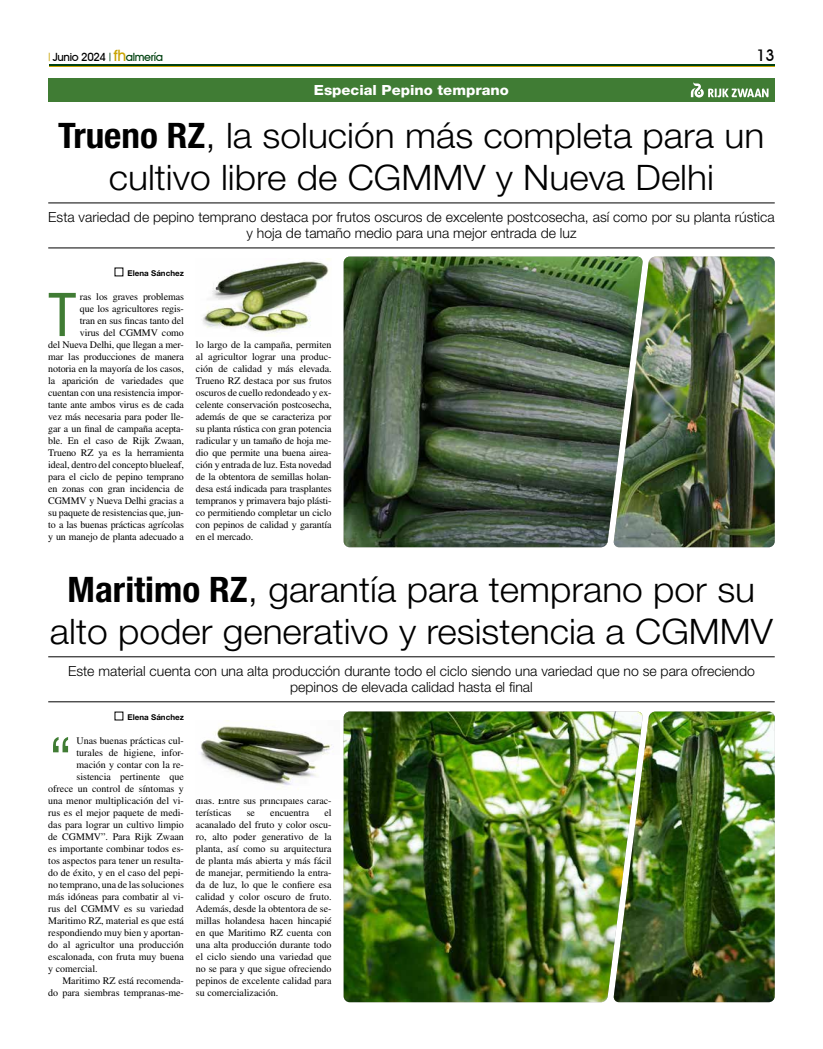
<style>
.page{position:relative;width:823px;height:1049px;background:#fff}
.page>*{position:absolute;margin:0;border:0;box-sizing:border-box;transform-origin:0 0}
.t1{font:condensed 60.4px "Helvetica Neue LT Std";color:#407c34}
.t2{font:300 35.2px/42.2px "Helvetica Neue LT Std";color:#000;text-align:center;scale:1.06 1}
.t3{font:500 16px "Avant Garde IT Cby BT";color:#000}
.t4{font:300 14px/16px "Helvetica Neue LT Std";color:#000;text-align:center}
.t5{font:800 14px "Helvetica Neue LT Std";color:#fff;scale:1.06 1}
.t6{font:500 11.3px "Avant Garde IT Cby BT";letter-spacing:-.03em;color:#000}
.t7{font:10px/12px "Times LT Std";color:#000;text-align:justify}
.t8{font:700 8px "Helvetica Neue LT Std";letter-spacing:.005em;color:#000}
.s1{font-family:"Helvetica Neue LT Std";font-weight:400;font-stretch:condensed;color:#c9a300}
.s2{font-family:"Helvetica Neue LT Std";font-weight:400;font-stretch:condensed;color:#004110}
.s3{font-size:15.7px;color:#c9a300}
.s4{color:#004110}
.s5{font-weight:700;font-stretch:condensed}
</style>
<div class="page">
<hr style="left:49px;top:65px;width:725px;height:1px;background:#004110">
<hr style="left:49px;top:67px;width:725px;height:1px;background:#c9a300">
<div style="left:48px;top:78px;width:725px;height:24px;background:#407c34"></div>
<svg style="left:690px;top:82px;width:78px;height:16px"></svg>
<hr style="left:48px;top:203px;width:726px;height:1px;background:#000">
<hr style="left:48px;top:657px;width:726px;height:1px;background:#000">
<hr style="left:48px;top:248px;width:726px;height:1px;background:#000">
<hr style="left:48px;top:702px;width:726px;height:1px;background:#000">
<img style="left:201px;top:720px;width:133px;height:69px">
<img style="left:642px;top:711px;width:132px;height:291px">
<img style="left:343px;top:711px;width:299px;height:291px">
<img style="left:642px;top:257px;width:132px;height:290px">
<img style="left:343px;top:257px;width:299px;height:290px">
<img style="left:202px;top:258px;width:128px;height:76px">
<p class="t6" style="left:48px;top:50px;width:116px"><span class="s1">|</span> Junio 2024 <span class="s2">|</span> <span class="s3">fh</span><span class="s4">almería</span></p>
<h3 class="t3" style="left:756px;top:46px;width:20px">13</h3>
<h3 class="t5" style="left:314px;top:82px;width:185px">Especial Pepino temprano</h3>
<h2 class="t2" style="left:58px;top:113px;width:667px"><span class="s5">Trueno RZ</span>, la solución más completa para un cultivo libre de CGMMV y Nueva Delhi</h2>
<h3 class="t4" style="left:48px;top:209px;width:727px">Esta variedad de pepino temprano destaca por frutos oscuros de excelente postcosecha, así como por su planta rústica y hoja de tamaño medio para una mejor entrada de luz</h3>
<p class="t8" style="left:127px;top:268px;width:58px">Elena Sánchez</p>
<h1 class="t1" style="left:48px;top:280px;width:29px">T</h1>
<p class="t7" style="left:48px;top:291px;width:137px;text-align:right">ras los graves problemas<br>que los agricultores regis-<br>tran en sus fincas tanto del<br>virus del CGMMV como<br>del Nueva Delhi, que llegan a mer&shy;mar las producciones de manera notoria en la mayoría de los casos, la aparición de variedades que cuentan con una resistencia impor&shy;tante ante ambos virus es de cada vez más necesaria para poder lle&shy;gar a un final de campaña acepta&shy;ble. En el caso de Rijk Zwaan,<br>Trueno RZ ya es la herramienta ideal, dentro del concepto blueleaf, para el ciclo de pepino temprano en zonas con gran incidencia de<br>CGMMV y Nueva Delhi gracias a su paquete de resistencias que, jun&shy;to a las buenas prácticas agrícolas y un manejo de planta adecuado a</p>
<p class="t7" style="left:196px;top:339px;width:137px">lo largo de la campaña, permiten al agricultor lograr una produc&shy;ción de calidad y más elevada.<br>Trueno RZ destaca por sus frutos oscuros de cuello redondeado y ex&shy;celente conservación postcosecha, además de que se caracteriza por su planta rústica con gran potencia radicular y un tamaño de hoja me&shy;dio que permite una buena airea&shy;ción y entrada de luz. Esta novedad de la obtentora de semillas holan&shy;desa está indicada para trasplantes tempranos y primavera bajo plásti&shy;co permitiendo completar un ciclo con pepinos de calidad y garantía en el mercado.</p>
<h2 class="t2" style="left:50px;top:567px;width:683px"><span class="s5">Maritimo RZ</span>, garantía para temprano por su alto poder generativo y resistencia a CGMMV</h2>
<h3 class="t4" style="left:68px;top:663px;width:687px">Este material cuenta con una alta producción durante todo el ciclo siendo una variedad que no se para ofreciendo pepinos de elevada calidad hasta el final</h3>
<p class="t8" style="left:127px;top:712px;width:58px">Elena Sánchez</p>
<h1 class="t1" style="left:48px;top:724px;width:26px">“</h1>
<p class="t7" style="left:76px;top:735px;width:109px">Unas buenas prácticas cul-</p>
<p class="t7" style="left:76px;top:747px;width:109px">turales de higiene, infor-</p>
<p class="t7" style="left:76px;top:759px;width:109px">mación y contar con la re-</p>
<p class="t7" style="left:76px;top:771px;width:109px">sistencia pertinente que</p>
<p class="t7" style="left:48px;top:783px;width:137px">ofrece un control de síntomas y</p>
<p class="t7" style="left:48px;top:795px;width:137px">una menor multiplicación del vi-</p>
<p class="t7" style="left:48px;top:807px;width:137px">rus es el mejor paquete de medi-</p>
<p class="t7" style="left:48px;top:819px;width:137px">das para lograr un cultivo limpio</p>
<p class="t7" style="left:48px;top:831px;width:137px">de CGMMV”. Para Rijk Zwaan</p>
<p class="t7" style="left:48px;top:843px;width:137px">es importante combinar todos es-</p>
<p class="t7" style="left:48px;top:855px;width:137px">tos aspectos para tener un resulta-</p>
<p class="t7" style="left:48px;top:867px;width:137px">do de éxito, y en el caso del pepi-</p>
<p class="t7" style="left:48px;top:879px;width:137px">no temprano, una de las soluciones</p>
<p class="t7" style="left:48px;top:891px;width:137px">más idóneas para combatir al vi-</p>
<p class="t7" style="left:48px;top:903px;width:137px">rus del CGMMV es su variedad</p>
<p class="t7" style="left:48px;top:915px;width:137px">Maritimo RZ, material es que está</p>
<p class="t7" style="left:48px;top:927px;width:137px">respondiendo muy bien y aportan-</p>
<p class="t7" style="left:48px;top:939px;width:137px">do al agricultor una producción</p>
<p class="t7" style="left:48px;top:951px;width:137px">escalonada, con fruta muy buena</p>
<p class="t7" style="left:48px;top:963px;width:51px">y comercial.</p>
<p class="t7" style="left:62px;top:975px;width:123px">Maritimo RZ está recomenda-</p>
<p class="t7" style="left:48px;top:987px;width:137px">do para siembras tempranas-me-</p>
<p class="t7" style="left:196px;top:795px;width:137px">dias. Entre sus principales carac&shy;terísticas</p>
<p class="t7" style="left:196px;top:807px;width:137px;text-indent:128px">el acanalado del fruto y color oscu&shy;ro, alto poder generativo de la planta, así como su arquitectura de planta más abierta y más fácil de manejar, permitiendo la entra&shy;da de luz, lo que le confiere esa calidad y color oscuro de fruto.<br>Además, desde la obtentora de se&shy;millas holandesa hacen hincapié en que Maritimo RZ cuenta con una alta producción durante todo el ciclo siendo una variedad que no se para y que sigue ofreciendo pepinos de excelente calidad para su comercialización.</p>
<p class="t7" style="left:246px;top:807px;width:10px">se</p>
<p class="t7" style="left:270px;top:807px;width:40px">encuentra</p>
</div>
